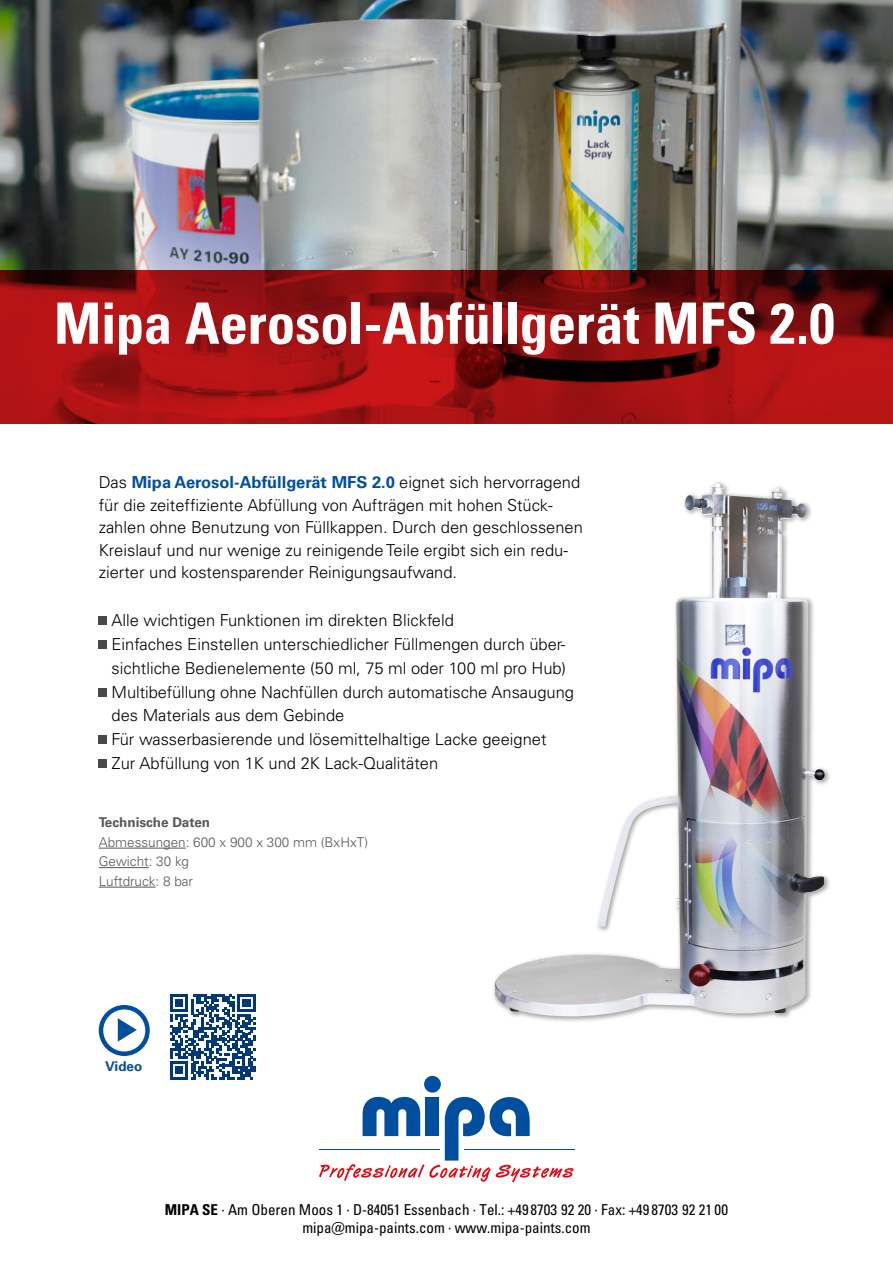
<style>
.page{position:relative;width:893px;height:1263px;background:#fff}
.page>*{position:absolute;margin:0;border:0;box-sizing:border-box;transform-origin:0 0}
.t1{font:57px "Univers LTCYR 67 Bold Cond";letter-spacing:-.005em;color:#fff}
.t2{font:300 16.5px/24px "Univers LT Pro 45";color:#000}
.t3{font:700 16.5px "Univers LT Pro 65";color:#004f9f}
.t4{font:condensed 15px/18px "Univers LTCYR 57";color:#000;text-align:center}
.t5{font:300 13.5px/19.5px "Univers LT Pro 45";color:#575756}
.t6{font:700 13.5px "Univers LT Pro 65";color:#575756}
.t7{font:700 13.5px "Univers LT Pro 65";color:#004f9f}
.s1{font-family:"Univers LT Pro 45";font-weight:300;color:#000}
.s2{font-family:"Univers LTCYR 67 Bold Cond";font-stretch:normal}
</style>
<div class="page">
<img style="left:0;top:0;width:893px;height:270px">
<svg style="left:0;top:270px;width:893px;height:154px;background:#941011"></svg>
<hr style="left:464px;top:1149px;width:110px;height:1px;background:#004f9f">
<div style="left:424px;top:1076px;width:17px;height:16px;background:#004f9f;border-radius:50%"></div>
<svg style="left:319px;top:1091px;width:254px;height:91px"></svg>
<hr style="left:99px;top:848px;width:87px;height:1px;background:#575756">
<hr style="left:99px;top:867px;width:50px;height:1px;background:#575756">
<hr style="left:99px;top:887px;width:57px;height:1px;background:#575756">
<div style="left:99px;top:616px;width:8px;height:9px;background:#4a4a49"></div>
<div style="left:99px;top:640px;width:8px;height:9px;background:#4a4a49"></div>
<div style="left:99px;top:688px;width:8px;height:9px;background:#4a4a49"></div>
<div style="left:99px;top:735px;width:8px;height:8px;background:#4a4a49"></div>
<div style="left:99px;top:759px;width:8px;height:8px;background:#4a4a49"></div>
<svg style="left:170px;top:994px;width:86px;height:85px"></svg>
<div style="left:99px;top:1005px;width:51px;height:51px;border:4px solid #004f9f;border-radius:50%"></div>
<svg style="left:118px;top:1018px;width:19px;height:23px"></svg>
<div style="left:492px;top:480px;width:339px;height:543px;background:#000;opacity:.36"></div>
<img style="left:495px;top:484px;width:329px;height:532px">
<h1 class="t1" style="left:54px;top:288px;width:782px">Mipa Aerosol-Abfüllgerät MFS 2.0</h1>
<p class="t3" style="left:99px;top:473px;width:483px"><span class="s1">Das</span> Mipa Aerosol-Abfüllgerät MFS 2.0 <span class="s1">eignet sich hervorragend</span></p>
<p class="t2" style="left:99px;top:494px;width:486px;line-height:22.5px">für die zeiteffiziente Abfüllung von Aufträgen mit hohen Stück&shy;zahlen ohne Benutzung von Füllkappen. Durch den geschlossenen Kreislauf und nur wenige zu reinigende Teile ergibt sich ein redu&shy;zierter und kostensparender Reinigungsaufwand.</p>
<p class="t2" style="left:112px;top:608px;width:464px">Alle wichtigen Funktionen im direkten Blickfeld<br>Einfaches Einstellen unterschiedlicher Füllmengen durch über&shy;sichtliche Bedienelemente (50 ml, 75 ml oder 100 ml pro Hub)<br>Multibefüllung ohne Nachfüllen durch automatische Ansaugung</p>
<p class="t2" style="left:112px;top:703px;width:436px">des Materials aus dem Gebinde<br>Für wasserbasierende und lösemittelhaltige Lacke geeignet<br>Zur Abfüllung von 1K und 2K Lack-Qualitäten</p>
<p class="t6" style="left:99px;top:814px;width:113px">Technische Daten</p>
<p class="t5" style="left:99px;top:832px;width:271px">Abmessungen: 600 x 900 x 300 mm (BxHxT)<br>Gewicht: 30 kg<br>Luftdruck: 8 bar</p>
<p class="t7" style="left:105px;top:1058px;width:39px">Video</p>
<p class="t4" style="left:165px;top:1200px;width:565px"><span class="s2">MIPA SE</span> · Am Oberen Moos 1 · D-84051 Essenbach · Tel.: +49 8703 92 20 · Fax: +49 8703 92 21 00 mipa@mipa-paints.com · www.mipa-paints.com</p>
</div>
